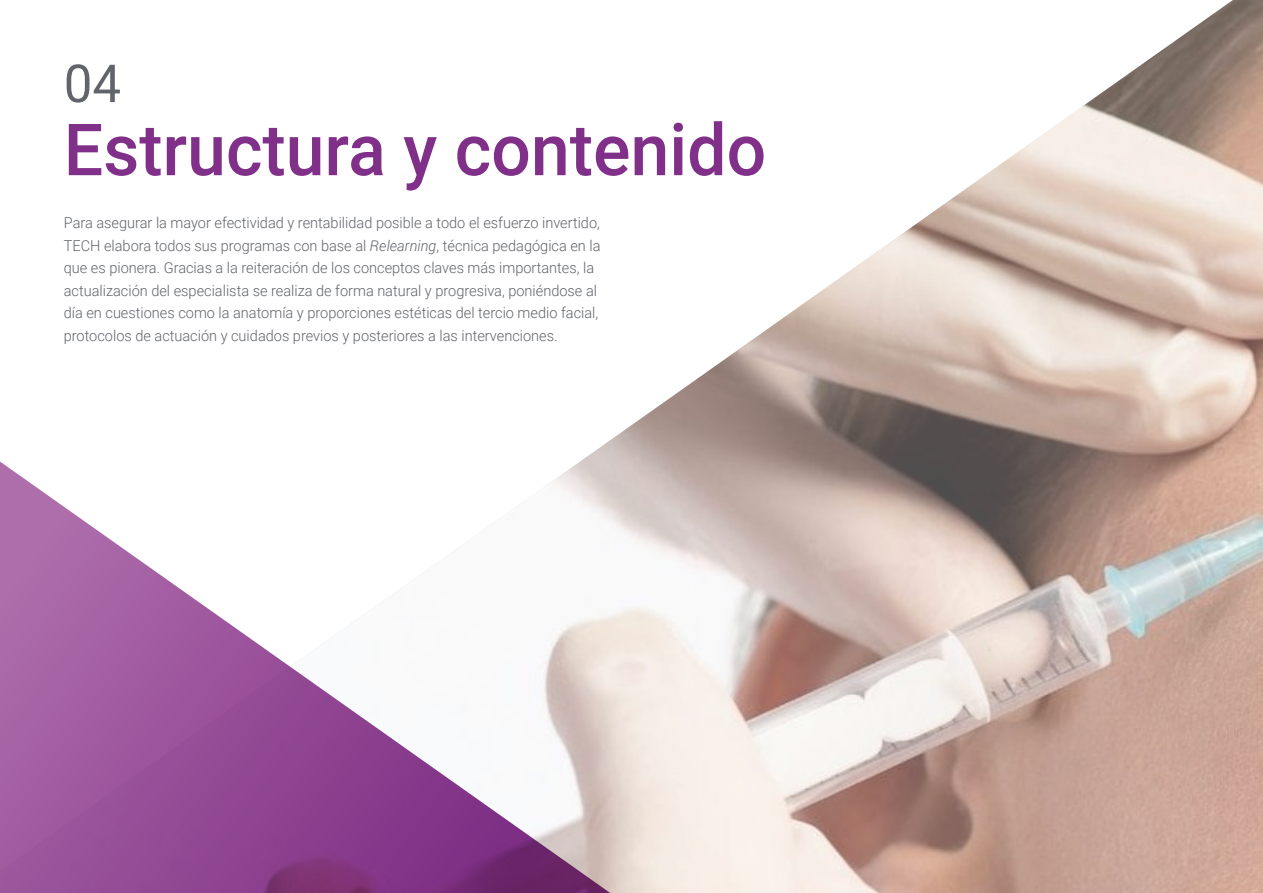
<style>
.page{position:relative;width:1263px;height:893px;background:#fff}
.page>*{position:absolute;margin:0;border:0;box-sizing:border-box;transform-origin:0 0}
.t1{font:500 72px "Roboto";color:#813089}
.t2{font:52.5px "Roboto";color:#61646a}
.t3{font:300 15px/22.5px "Roboto";color:#61646a}
.s1{font-style:italic}
</style>
<div class="page">
<img style="left:602px;top:0;width:661px;height:893px">
<svg style="left:0;top:446px;width:640px;height:447px"></svg>
<h2 class="t2" style="left:64px;top:47px;width:59px">04</h2>
<h1 class="t1" style="left:64px;top:99px;width:704px">Estructura y contenido</h1>
<p class="t3" style="left:64px;top:211px;width:538px">Para asegurar la mayor efectividad y rentabilidad posible a todo el esfuerzo invertido, TECH elabora todos sus programas con base al <span class="s1">Relearning</span>, técnica pedagógica en la que es pionera. Gracias a la reiteración de los conceptos claves más importantes, la actualización del especialista se realiza de forma natural y progresiva, poniéndose al día en cuestiones como la anatomía y proporciones estéticas del tercio medio facial, protocolos de actuación y cuidados previos y posteriores a las intervenciones.</p>
</div>
